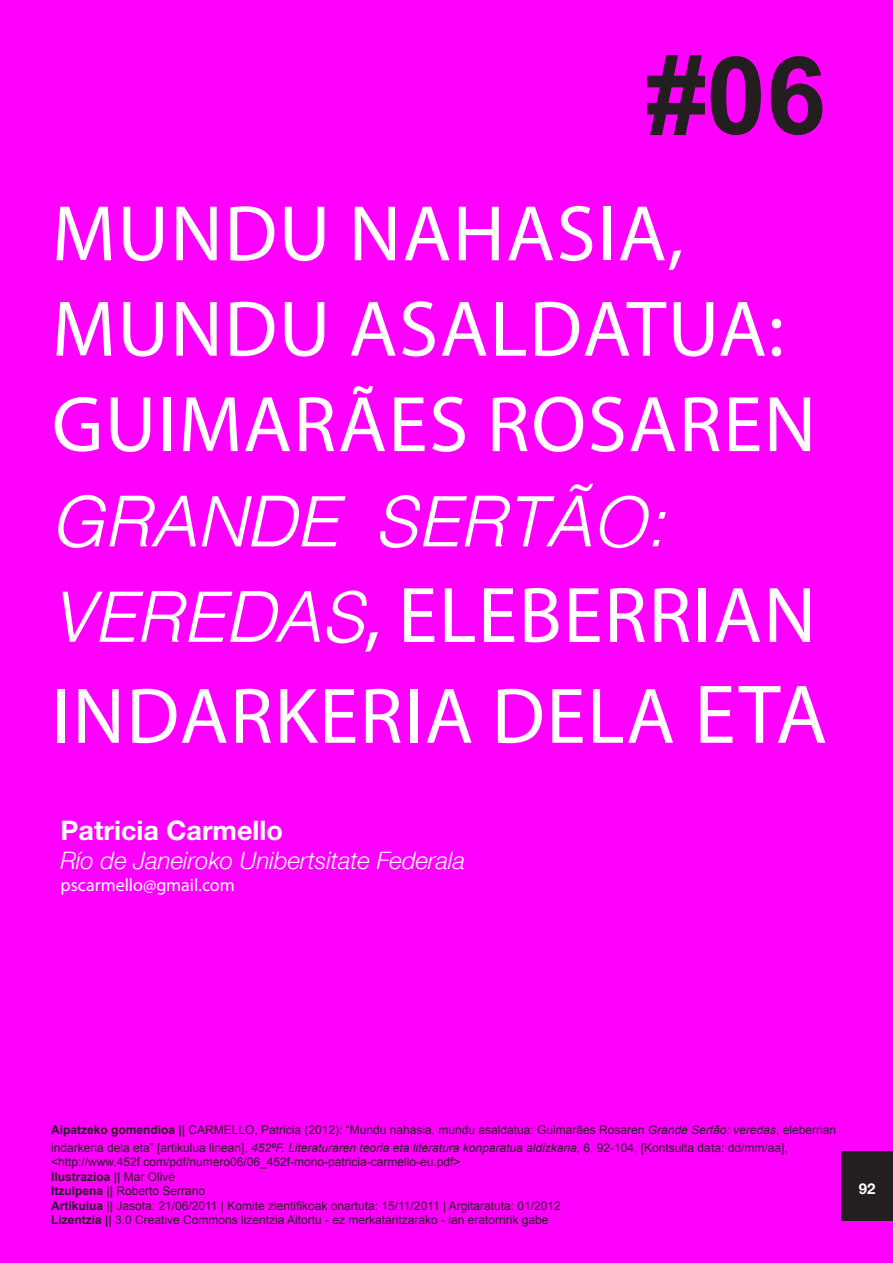
<style>
.page{position:relative;width:893px;height:1263px;background:#f0f}
.page>*{position:absolute;margin:0;border:0;box-sizing:border-box;transform-origin:0 0}
.t1{font:700 108px "Arial";color:#231f20}
.t2{font:79.5px/96.4px "Myriad Pro";letter-spacing:.02em;color:#fff}
.t3{font:700 27px "Helvetica Neue";color:#fff}
.t4{font:italic 24px "Helvetica Neue";color:#fff}
.t5{font:18px "Myriad Pro";color:#fff}
.t6{font:700 15px "Helvetica Neue";color:#fff}
.t7{font:12px/18px "Arial";color:#231f20}
.t8{font:700 12px "Arial";color:#231f20}
.s1{font-family:"Helvetica";font-weight:300;font-style:italic}
.s2{font-size:84px}
.s3{font-weight:700}
.s4{color:#262324}
.s5{font-style:italic;color:#262324}
.s6{font-style:italic}
.s7{font-weight:400}
</style>
<div class="page">
<div style="left:841px;top:1151px;width:52px;height:70px;background:#231f20"></div>
<p class="t1" style="left:646px;top:24px;width:182px">#06</p>
<p class="t2" style="left:51px;top:184px;width:778px">MUNDU NAHASIA,<br>MUNDU ASALDATUA:<br>GUIMARÃES ROSAREN<br><span class="s1">GRANDE SERTÃO:<br>VEREDAS</span>, ELEBERRIAN<br>INDARKERIA DELA <span class="s2">ETA</span></p>
<p class="t3" style="left:61px;top:814px;width:224px">Patricia Carmello</p>
<p class="t4" style="left:61px;top:846px;width:406px">Río de Janeiroko Unibertsitate Federala</p>
<p class="t5" style="left:61px;top:873px;width:176px">pscarmello@gmail.com</p>
<p class="t7" style="left:51px;top:1121px;width:786px"><span class="s3">Aipatzeko gomendioa ||</span> CARMELLO, Patricia (2012): “<span class="s4">Mundu nahasia, mundu asaldatua: Guimarães Rosaren</span> <span class="s5">Grande Sertão: veredas</span><span class="s4">, eleberrian indarkeria dela eta</span>” [artikulua linean], <span class="s6">452ºF. Literaturaren teoria eta literatura konparatua aldizkaria</span>, 6, 92-104, [Kontsulta data: dd/mm/aa],</p>
<p class="t7" style="left:51px;top:1153px;width:411px">&lt;http://www.452f.com/pdf/numero06/06_452f-mono-patricia-carmello-eu.pdf&gt;</p>
<p class="t8" style="left:51px;top:1168px;width:126px">Ilustrazioa || <span class="s7">Mar Olivé</span></p>
<p class="t7" style="left:51px;top:1182px;width:156px"><span class="s3">Itzulpena ||</span> Roberto Serrano</p>
<p class="t7" style="left:51px;top:1196px;width:511px"><span class="s3">Artikulua ||</span> Jasota: 21/06/2011 | Komite zientifikoak onartuta: 15/11/2011 | Argitaratuta: 01/2012</p>
<p class="t7" style="left:51px;top:1211px;width:499px"><span class="s3">Lizentzia ||</span> 3.0 Creative Commons lizentzia Aitortu - ez merkataritzarako - lan eratorririk gabe</p>
<p class="t6" style="left:859px;top:1179px;width:18px">92</p>
</div>
